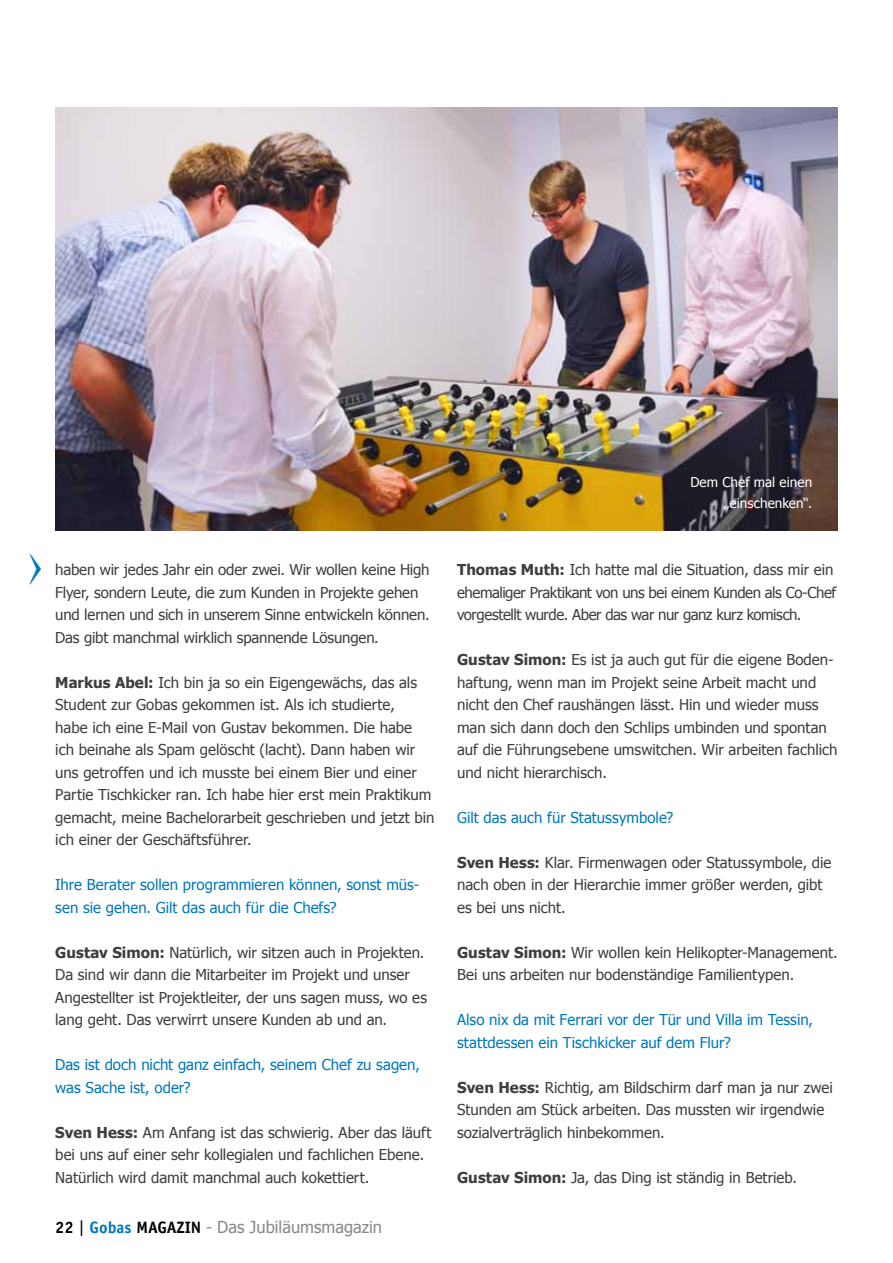
<style>
.page{position:relative;width:893px;height:1263px;background:#fff}
.page>*{position:absolute;margin:0;border:0;box-sizing:border-box;transform-origin:0 0}
.t1{font:45px "Alleycat ICG";color:#0078bc}
.t2{font:16.5px "Tahoma";color:#87888a}
.t3{font:15px/22.5px "Tahoma";color:#3e3d40}
.t4{font:15px/22.5px "Tahoma";color:#0078bc}
.t5{font:15px/22.5px "Tahoma";letter-spacing:-.03em;color:#3e3d40}
.t6{font:13.5px/20.2px "Tahoma";letter-spacing:.005em;color:#fff;text-align:right}
.s1{font-weight:700}
.s2{font-family:"Officina Sans";font-weight:700;color:#000}
.s3{color:#000}
.s4{font-family:"Officina Sans";font-weight:700;color:#0078bc}
</style>
<div class="page">
<img style="left:55px;top:107px;width:783px;height:423px">
<h1 class="t1" style="left:28px;top:543px;width:17px">&gt;</h1>
<p class="t3" style="left:55px;top:558px;width:376px">haben wir jedes Jahr ein oder zwei. Wir wollen keine High Flyer, sondern Leute, die zum Kunden in Projekte gehen und lernen und sich in unserem Sinne entwickeln können.<br>Das gibt manchmal wirklich spannende Lösungen.</p>
<p class="t3" style="left:55px;top:670px;width:381px"><span class="s1">Markus Abel:</span> Ich bin ja so ein Eigengewächs, das als Student zur Gobas gekommen ist. Als ich studierte,<br>habe ich eine E-Mail von Gustav bekommen. Die habe ich beinahe als Spam gelöscht (lacht). Dann haben wir uns getroffen und ich musste bei einem Bier und einer Partie Tischkicker ran. Ich habe hier erst mein Praktikum gemacht, meine Bachelorarbeit geschrieben und jetzt bin ich einer der Geschäftsführer.</p>
<p class="t4" style="left:55px;top:873px;width:365px">Ihre Berater sollen programmieren können, sonst müs&shy;sen sie gehen. Gilt das auch für die Chefs?</p>
<p class="t3" style="left:55px;top:940px;width:373px"><span class="s1">Gustav Simon:</span> Natürlich, wir sitzen auch in Projekten.<br>Da sind wir dann die Mitarbeiter im Projekt und unser Angestellter ist Projektleiter, der uns sagen muss, wo es lang geht. Das verwirrt unsere Kunden ab und an.</p>
<p class="t4" style="left:55px;top:1053px;width:366px">Das ist doch nicht ganz einfach, seinem Chef zu sagen, was Sache ist, oder?</p>
<p class="t3" style="left:55px;top:1120px;width:378px"><span class="s1">Sven Hess:</span> Am Anfang ist das schwierig. Aber das läuft bei uns auf einer sehr kollegialen und fachlichen Ebene.<br>Natürlich wird damit manchmal auch kokettiert.</p>
<p class="t2" style="left:55px;top:1216px;width:328px"><span class="s2">22</span> <span class="s3">|</span> <span class="s4">Gobas</span> <span class="s2">MAGAZIN</span> - Das Jubiläumsmagazin</p>
<p class="t6" style="left:690px;top:472px;width:123px">Dem Chef mal einen „einschenken“.</p>
<p class="t5" style="left:457px;top:558px;width:381px"><span class="s1">Thomas Muth:</span> Ich hatte mal die Situation, dass mir ein ehemaliger Praktikant von uns bei einem Kunden als Co-Chef vorgestellt wurde. Aber das war nur ganz kurz komisch.</p>
<p class="t3" style="left:457px;top:648px;width:382px"><span class="s1">Gustav Simon:</span> Es ist ja auch gut für die eigene Boden&shy;haftung, wenn man im Projekt seine Arbeit macht und nicht den Chef raushängen lässt. Hin und wieder muss man sich dann doch den Schlips umbinden und spontan auf die Führungsebene umswitchen. Wir arbeiten fachlich und nicht hierarchisch.</p>
<p class="t4" style="left:457px;top:805px;width:218px">Gilt das auch für Statussymbole?</p>
<p class="t3" style="left:457px;top:850px;width:376px"><span class="s1">Sven Hess:</span> Klar. Firmenwagen oder Statussymbole, die nach oben in der Hierarchie immer größer werden, gibt es bei uns nicht.</p>
<p class="t3" style="left:457px;top:940px;width:382px"><span class="s1">Gustav Simon:</span> Wir wollen kein Helikopter-Management.<br>Bei uns arbeiten nur bodenständige Familientypen.</p>
<p class="t4" style="left:457px;top:1008px;width:357px">Also nix da mit Ferrari vor der Tür und Villa im Tessin, stattdessen ein Tischkicker auf dem Flur?</p>
<p class="t3" style="left:457px;top:1075px;width:377px"><span class="s1">Sven Hess:</span> Richtig, am Bildschirm darf man ja nur zwei<br>Stunden am Stück arbeiten. Das mussten wir irgendwie sozialverträglich hinbekommen.</p>
<p class="t3" style="left:457px;top:1165px;width:341px"><span class="s1">Gustav Simon:</span> Ja, das Ding ist ständig in Betrieb.</p>
</div>
